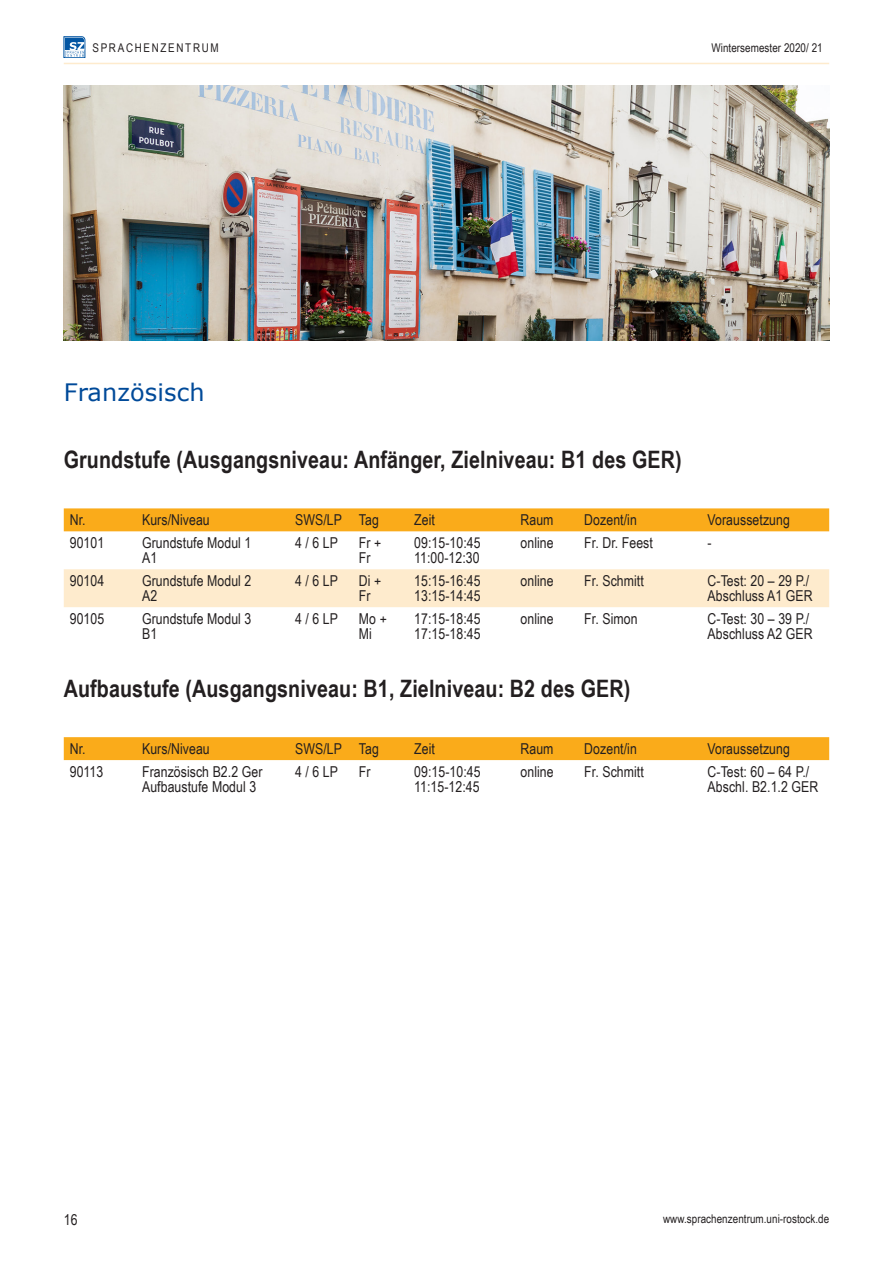
<style>
.page{position:relative;width:893px;height:1263px;background:#fff}
.page>*{position:absolute;margin:0;border:0;box-sizing:border-box;transform-origin:0 0}
.Zwischenüberschrift{font:700 24px "Arial Narrow";letter-spacing:.005em;color:#231f20}
.Überschrift{font:24px "Verdana";letter-spacing:.005em;color:#004a99}
.Tabelle{font:15px/15px "Arial Narrow";letter-spacing:.005em;color:#231f20}
.Fließtext{font:15px "Arial Narrow";color:#231f20}
.t1{font:12px "Arial Narrow";letter-spacing:.005em;color:#231f20}
.t2{font:12px "Arial Narrow";letter-spacing:.14em;color:#231f20}
</style>
<div class="page">
<svg style="left:64px;top:37px;width:21px;height:21px"></svg>
<hr style="left:64px;top:63px;width:765px;height:1px;background:#feebcd">
<img style="left:64px;top:85px;width:765px;height:255px">
<div style="left:64px;top:508px;width:765px;height:23px;background:#faab1a"></div>
<div style="left:64px;top:569px;width:765px;height:38px;background:#feebcd"></div>
<div style="left:64px;top:737px;width:765px;height:23px;background:#faab1a"></div>
<p class="t2" style="left:92px;top:39px;width:128px">SPRACHENZENTRUM</p>
<p class="t1" style="left:711px;top:39px;width:113px">Wintersemester 2020/ 21</p>
<p class="Überschrift" style="left:64px;top:375px;width:142px">Französisch</p>
<p class="Zwischenüberschrift" style="left:64px;top:442px;width:619px">Grundstufe (Ausgangsniveau: Anfänger, Zielniveau: B1 des GER)</p>
<p class="Tabelle" style="left:70px;top:512px;width:17px">Nr.</p>
<p class="Tabelle" style="left:142px;top:512px;width:69px">Kurs/Niveau</p>
<p class="Tabelle" style="left:295px;top:512px;width:48px">SWS/LP</p>
<p class="Tabelle" style="left:359px;top:512px;width:21px">Tag</p>
<p class="Tabelle" style="left:414px;top:512px;width:22px">Zeit</p>
<p class="Tabelle" style="left:520px;top:512px;width:35px">Raum</p>
<p class="Tabelle" style="left:584px;top:512px;width:54px">Dozent/in</p>
<p class="Tabelle" style="left:708px;top:512px;width:84px">Voraussetzung</p>
<p class="Tabelle" style="left:70px;top:535px;width:36px">90101</p>
<p class="Tabelle" style="left:142px;top:535px;width:111px">Grundstufe Modul 1</p>
<p class="Tabelle" style="left:142px;top:550px;width:17px">A1</p>
<p class="Tabelle" style="left:295px;top:535px;width:44px">4 / 6 LP</p>
<p class="Tabelle" style="left:359px;top:535px;width:24px">Fr +</p>
<p class="Tabelle" style="left:359px;top:550px;width:13px">Fr</p>
<p class="Tabelle" style="left:414px;top:535px;width:68px">09:15-10:45</p>
<p class="Tabelle" style="left:414px;top:550px;width:67px">11:00-12:30</p>
<p class="Tabelle" style="left:520px;top:535px;width:35px">online</p>
<p class="Tabelle" style="left:584px;top:535px;width:70px">Fr. Dr. Feest</p>
<p class="Tabelle" style="left:708px;top:535px;width:6px">-</p>
<p class="Tabelle" style="left:70px;top:573px;width:36px">90104</p>
<p class="Tabelle" style="left:142px;top:573px;width:111px">Grundstufe Modul 2</p>
<p class="Tabelle" style="left:142px;top:588px;width:17px">A2</p>
<p class="Tabelle" style="left:70px;top:611px;width:36px">90105</p>
<p class="Tabelle" style="left:142px;top:611px;width:111px">Grundstufe Modul 3</p>
<p class="Tabelle" style="left:142px;top:626px;width:17px">B1</p>
<p class="Tabelle" style="left:295px;top:573px;width:44px">4 / 6 LP</p>
<p class="Tabelle" style="left:359px;top:573px;width:24px">Di +</p>
<p class="Tabelle" style="left:359px;top:588px;width:13px">Fr</p>
<p class="Tabelle" style="left:295px;top:611px;width:44px">4 / 6 LP</p>
<p class="Tabelle" style="left:359px;top:611px;width:29px">Mo +</p>
<p class="Tabelle" style="left:359px;top:626px;width:15px">Mi</p>
<p class="Tabelle" style="left:414px;top:573px;width:68px">15:15-16:45</p>
<p class="Tabelle" style="left:414px;top:588px;width:68px">13:15-14:45</p>
<p class="Tabelle" style="left:414px;top:611px;width:68px">17:15-18:45</p>
<p class="Tabelle" style="left:414px;top:626px;width:68px">17:15-18:45</p>
<p class="Tabelle" style="left:520px;top:573px;width:35px">online</p>
<p class="Tabelle" style="left:584px;top:573px;width:61px">Fr. Schmitt</p>
<p class="Tabelle" style="left:708px;top:573px;width:103px">C-Test: 20 – 29 P./</p>
<p class="Tabelle" style="left:708px;top:588px;width:107px">Abschluss A1 GER</p>
<p class="Tabelle" style="left:520px;top:611px;width:35px">online</p>
<p class="Tabelle" style="left:584px;top:611px;width:55px">Fr. Simon</p>
<p class="Tabelle" style="left:708px;top:611px;width:103px">C-Test: 30 – 39 P./</p>
<p class="Tabelle" style="left:708px;top:626px;width:107px">Abschluss A2 GER</p>
<p class="Zwischenüberschrift" style="left:64px;top:670px;width:568px">Aufbaustufe (Ausgangsniveau: B1, Zielniveau: B2 des GER)</p>
<p class="Tabelle" style="left:70px;top:741px;width:17px">Nr.</p>
<p class="Tabelle" style="left:142px;top:741px;width:69px">Kurs/Niveau</p>
<p class="Tabelle" style="left:295px;top:741px;width:48px">SWS/LP</p>
<p class="Tabelle" style="left:359px;top:741px;width:21px">Tag</p>
<p class="Tabelle" style="left:414px;top:741px;width:22px">Zeit</p>
<p class="Tabelle" style="left:520px;top:741px;width:35px">Raum</p>
<p class="Tabelle" style="left:584px;top:741px;width:54px">Dozent/in</p>
<p class="Tabelle" style="left:708px;top:741px;width:84px">Voraussetzung</p>
<p class="Tabelle" style="left:70px;top:764px;width:35px">90113</p>
<p class="Tabelle" style="left:142px;top:764px;width:122px">Französisch B2.2 Ger<br>Aufbaustufe Modul 3</p>
<p class="Tabelle" style="left:295px;top:764px;width:44px">4 / 6 LP</p>
<p class="Tabelle" style="left:359px;top:764px;width:13px">Fr</p>
<p class="Tabelle" style="left:414px;top:764px;width:68px">09:15-10:45</p>
<p class="Tabelle" style="left:520px;top:764px;width:35px">online</p>
<p class="Tabelle" style="left:584px;top:764px;width:61px">Fr. Schmitt</p>
<p class="Tabelle" style="left:708px;top:764px;width:103px">C-Test: 60 – 64 P./</p>
<p class="Tabelle" style="left:708px;top:779px;width:112px">Abschl. B2.1.2 GER</p>
<p class="Tabelle" style="left:414px;top:779px;width:67px">11:15-12:45</p>
<p class="Fließtext" style="left:64px;top:1209px;width:15px">16</p>
<p class="t1" style="left:663px;top:1210px;width:168px">www.sprachenzentrum.uni-rostock.de</p>
</div>
